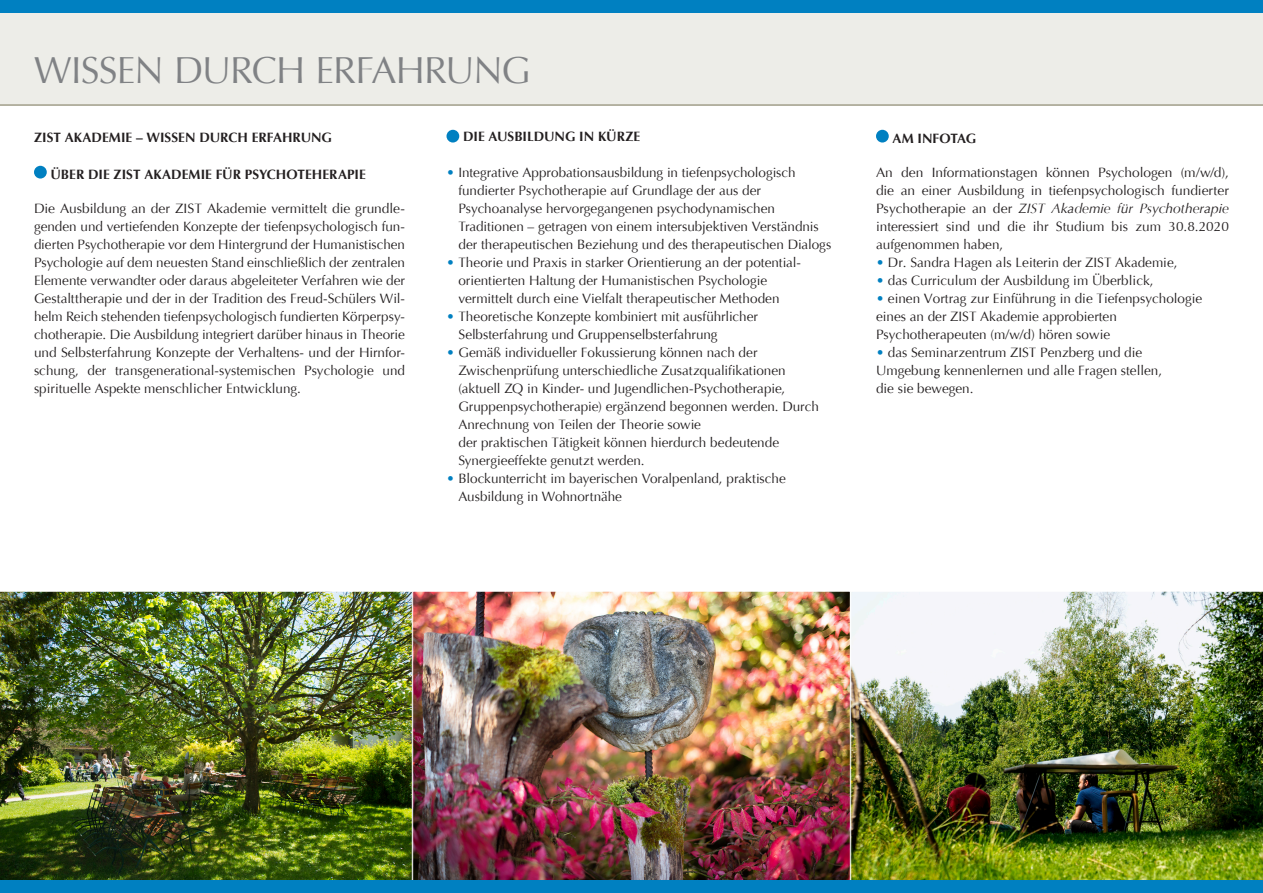
<style>
.page{position:relative;width:1263px;height:893px;background:#fff}
.page>*{position:absolute;margin:0;border:0;box-sizing:border-box;transform-origin:0 0}
.t1{font:37.5px "Optima LT Pro";letter-spacing:-.025em;color:#808285}
.t2{font:13.5px/18px "Optima LT Pro";color:#231f20}
.t3{font:700 13.5px "Optima LT Pro";color:#231f20}
.s1{font-family:"Minion Pro"}
.s2{color:#0080c1}
.s3{font-style:italic}
</style>
<div class="page">
<img style="left:0;top:591px;width:412px;height:289px">
<img style="left:414px;top:593px;width:434px;height:287px">
<img style="left:850px;top:591px;width:413px;height:289px">
<div style="left:0;top:13px;width:1263px;height:93px;background:#edede8"></div>
<div style="left:0;top:0;width:1263px;height:13px;background:#0080c1"></div>
<div style="left:0;top:880px;width:1263px;height:13px;background:#0080c1"></div>
<div style="left:446px;top:130px;width:13px;height:13px;background:#0080c1;border-radius:50%"></div>
<div style="left:34px;top:166px;width:13px;height:13px;background:#0080c1;border-radius:50%"></div>
<div style="left:876px;top:130px;width:13px;height:13px;background:#0080c1;border-radius:50%"></div>
<h1 class="t1" style="left:34px;top:46px;width:498px">WISSEN DURCH ERFAHRUNG</h1>
<p class="t3" style="left:34px;top:129px;width:299px">ZIST AKADEMIE – WISSEN DURCH ERFAHRUNG</p>
<p class="t3" style="left:51px;top:165px;width:317px">ÜBER DIE ZIST AKADEMIE FÜR PSYCHOTEHERAPIE</p>
<p class="t2" style="left:34px;top:200px;width:372px;text-align:justify">Die Ausbildung an der ZIST Akademie vermittelt die grundle&shy;genden und vertiefenden Konzepte der tiefenpsychologisch fun&shy;dierten Psychotherapie vor dem Hintergrund der Humanistischen Psychologie auf dem neuesten Stand einschließlich der zentralen Elemente verwandter oder daraus abgeleiteter Verfahren wie der Gestalttherapie und der in der Tradition des Freud-Schülers Wil&shy;helm Reich stehenden tiefenpsychologisch fundierten Körperpsy&shy;chotherapie. Die Ausbildung integriert darüber hinaus in Theorie und Selbsterfahrung Konzepte der Verhaltens- und der Hirnfor&shy;schung, der transgenerational-systemischen Psychologie und spirituelle Aspekte menschlicher Entwicklung<span class="s1">.</span></p>
<p class="t3" style="left:463px;top:128px;width:179px">DIE AUSBILDUNG IN KÜRZE</p>
<p class="t2" style="left:458px;top:164px;width:374px;text-indent:-12px"><span class="s2">•</span> Integrative Approbationsausbildung in tiefenpsychologisch fundierter Psychotherapie auf Grundlage der aus der Psychoanalyse hervorgegangenen psychodynamischen Traditionen – getragen von einem intersubjektiven Verständnis der therapeutischen Beziehung und des therapeutischen Dialogs</p>
<p class="t2" style="left:458px;top:254px;width:343px;text-indent:-12px"><span class="s2">•</span> Theorie und Praxis in starker Orientierung an der potential&shy;orientierten Haltung der Humanistischen Psychologie vermittelt durch eine Vielfalt therapeutischer Methoden</p>
<p class="t2" style="left:458px;top:308px;width:301px;text-indent:-12px"><span class="s2">•</span> Theoretische Konzepte kombiniert mit ausführlicher<br>Selbsterfahrung und Gruppenselbsterfahrung</p>
<p class="t2" style="left:458px;top:343px;width:362px;text-indent:-12px"><span class="s2">•</span> Gemäß individueller Fokussierung können nach der Zwischenprüfung unterschiedliche Zusatzqualifikationen (aktuell ZQ in Kinder- und Jugendlichen-Psychotherapie, Gruppenpsychotherapie) ergänzend begonnen werden. Durch Anrechnung von Teilen der Theorie sowie<br>der praktischen Tätigkeit können hierdurch bedeutende Synergieeffekte genutzt werden.</p>
<p class="t2" style="left:458px;top:469px;width:329px;text-indent:-12px"><span class="s2">•</span> Blockunterricht im bayerischen Voralpenland, praktische<br>Ausbildung in Wohnortnähe</p>
<p class="t3" style="left:892px;top:129px;width:85px">AM INFOTAG</p>
<p class="t2" style="left:876px;top:164px;width:354px;text-align:justify">An den Informationstagen können Psychologen (m/w/d), die an einer Ausbildung in tiefenpsychologisch fundierter Psychotherapie an der <span class="s3">ZIST Akademie für Psychotherapie </span>interessiert sind und die ihr Studium bis zum 30.8.2020 aufgenommen haben,</p>
<p class="t2" style="left:876px;top:254px;width:303px"><span class="s2">•</span> Dr. Sandra Hagen als Leiterin der ZIST Akademie,</p>
<p class="t2" style="left:876px;top:272px;width:279px"><span class="s2">•</span> das Curriculum der Ausbildung im Überblick,</p>
<p class="t2" style="left:876px;top:290px;width:328px"><span class="s2">•</span> einen Vortrag zur Einführung in die Tiefenpsychologie eines an der ZIST Akademie approbierten<br>Psychotherapeuten (m/w/d) hören sowie</p>
<p class="t2" style="left:876px;top:344px;width:288px"><span class="s2">•</span> das Seminarzentrum ZIST Penzberg und die<br>Umgebun<span class="s1">g</span> kennenlernen und alle Fragen stellen, die sie bewegen.</p>
</div>
